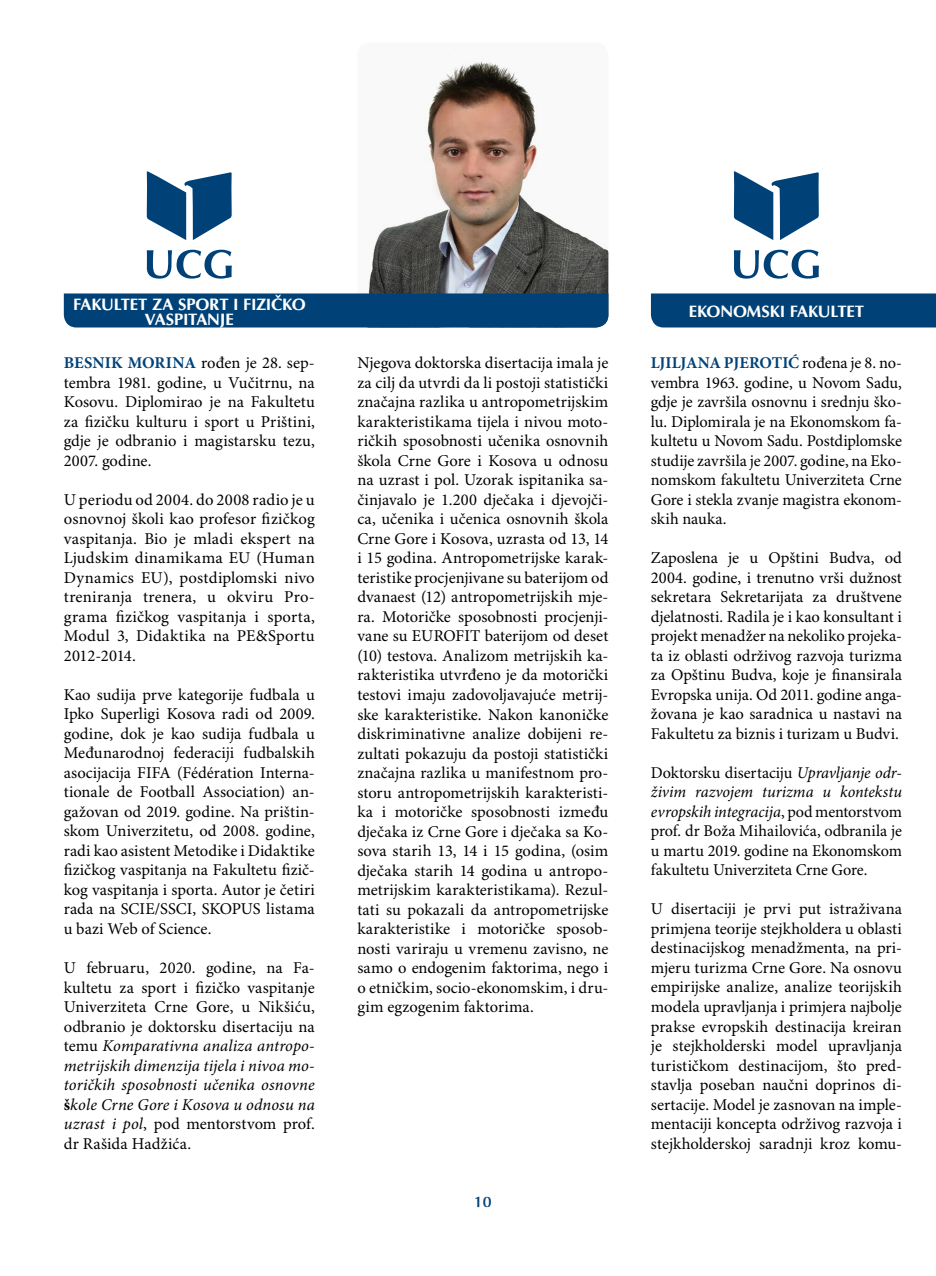
<style>
.page{position:relative;width:936px;height:1276px;background:#fff}
.page>*{position:absolute;margin:0;border:0;box-sizing:border-box;transform-origin:0 0}
.t1{font:16.5px/19.5px "Minion Pro";color:#000;text-align:justify}
.t2{font:16.5px/15px "YU Optima B";letter-spacing:-.01em;color:#fff;text-align:center}
.t3{font:700 15px "Optima";color:#004278}
.s1{font-weight:700;color:#004278}
.s2{font-style:italic}
.s3{font-weight:700}
</style>
<div class="page">
<img style="left:368px;top:61px;width:240px;height:232px">
<div style="left:64px;top:293px;width:544px;height:34px;background:#004278"></div>
<div style="left:651px;top:293px;width:284px;height:34px;background:#004278"></div>
<svg style="left:147px;top:250px;width:85px;height:29px"></svg>
<svg style="left:147px;top:171px;width:85px;height:69px"></svg>
<svg style="left:733px;top:250px;width:86px;height:29px"></svg>
<svg style="left:733px;top:171px;width:85px;height:69px"></svg>
<p class="t2" style="left:73px;top:296px;width:234px">FAKULTET ZA SPORT I FIZI^KO<br>VASPITANJE</p>
<p class="t1" style="left:64px;top:354px;width:252px"><span class="s1">BESNIK MORINA</span> rođen je 28. sep&shy;tembra 1981. godine, u Vučitrnu, na Kosovu. Diplomirao je na Fakultetu za fizičku kulturu i sport u Prištini, gdje je odbranio i magistarsku tezu, 2007. godine.</p>
<p class="t1" style="left:64px;top:490px;width:252px">U periodu od 2004. do 2008 radio je u osnovnoj školi kao profesor fizičkog vaspitanja. Bio je mladi ekspert na Ljudskim dinamikama EU (Human Dynamics EU), postdiplomski nivo treniranja trenera, u okviru Pro&shy;grama fizičkog vaspitanja i sporta, Modul 3, Didaktika na PE&amp;Sportu 2012-2014.</p>
<p class="t1" style="left:64px;top:685px;width:252px">Kao sudija prve kategorije fudbala u Ipko Superligi Kosova radi od 2009. godine, dok je kao sudija fudbala u Međunarodnoj federaciji fudbalskih asocijacija FIFA (Fédération Interna&shy;tionale de Football Association) an&shy;gažovan od 2019. godine. Na prištin&shy;skom Univerzitetu, od 2008. godine, radi kao asistent Metodike i Didaktike fizičkog vaspitanja na Fakultetu fizič&shy;kog vaspitanja i sporta. Autor je četiri rada na SCIE/SSCI, SKOPUS listama u bazi Web of Science.</p>
<p class="t1" style="left:64px;top:958px;width:252px">U februaru, 2020. godine, na Fa&shy;kultetu za sport i fizičko vaspitanje Univerziteta Crne Gore, u Nikšiću, odbranio je doktorsku disertaciju na temu <span class="s2">Komparativna analiza antropo&shy;metrijskih dimenzija tijela i nivoa mo&shy;toričkih sposobnosti učenika osnovne </span><span class="s3">š</span><span class="s2">kole Crne Gore i Kosova u odnosu na uzrast i pol</span>, pod mentorstvom prof. dr Rašida Hadžića.</p>
<p class="t1" style="left:357px;top:354px;width:252px">Njegova doktorska disertacija imala je za cilj da utvrdi da li postoji statistički značajna razlika u antropometrijskim karakteristikama tijela i nivou moto&shy;ričkih sposobnosti učenika osnovnih škola Crne Gore i Kosova u odnosu na uzrast i pol. Uzorak ispitanika sa&shy;činjavalo je 1.200 dječaka i djevojči&shy;ca, učenika i učenica osnovnih škola Crne Gore i Kosova, uzrasta od 13, 14 i 15 godina. Antropometrijske karak&shy;teristike procjenjivane su baterijom od dvanaest (12) antropometrijskih mje&shy;ra. Motoričke sposobnosti procjenji&shy;vane su EUROFIT baterijom od deset (10) testova. Analizom metrijskih ka&shy;rakteristika utvrđeno je da motorički testovi imaju zadovoljavajuće metrij&shy;ske karakteristike. Nakon kanoničke diskriminativne analize dobijeni re&shy;zultati pokazuju da postoji statistički značajna razlika u manifestnom pro&shy;storu antropometrijskih karakteristi&shy;ka i motoričke sposobnosti između dječaka iz Crne Gore i dječaka sa Ko&shy;sova starih 13, 14 i 15 godina, (osim dječaka starih 14 godina u antropo&shy;metrijskim karakteristikama). Rezul&shy;tati su pokazali da antropometrijske karakteristike i motoričke sposob&shy;nosti variraju u vremenu zavisno, ne samo o endogenim faktorima, nego i o etničkim, socio-ekonomskim, i dru&shy;gim egzogenim faktorima.</p>
<p class="t3" style="left:474px;top:1192px;width:19px">10</p>
<p class="t2" style="left:688px;top:304px;width:177px">EKONOMSKI FAKULTET</p>
<p class="t1" style="left:651px;top:354px;width:252px"><span class="s1">LJILJANA PJEROTIĆ</span> rođena je 8. no&shy;vembra 1963. godine, u Novom Sadu, gdje je završila osnovnu i srednju ško&shy;lu. Diplomirala je na Ekonomskom fa&shy;kultetu u Novom Sadu. Postdiplomske studije završila je 2007. godine, na Eko&shy;nomskom fakultetu Univerziteta Crne Gore i stekla zvanje magistra ekonom&shy;skih nauka.</p>
<p class="t1" style="left:651px;top:549px;width:252px">Zaposlena je u Opštini Budva, od 2004. godine, i trenutno vrši dužnost sekretara Sekretarijata za društvene djelatnosti. Radila je i kao konsultant i projekt menadžer na nekoliko projeka&shy;ta iz oblasti održivog razvoja turizma za Opštinu Budva, koje je finansirala Evropska unija. Od 2011. godine anga&shy;žovana je kao saradnica u nastavi na Fakultetu za biznis i turizam u Budvi.</p>
<p class="t1" style="left:651px;top:763px;width:252px">Doktorsku disertaciju <span class="s2">Upravljanje odr&shy;živim razvojem turizma u kontekstu evropskih integracija</span>, pod mentorstvom prof. dr Boža Mihailovića, odbranila je u martu 2019. godine na Ekonomskom fakultetu Univerziteta Crne Gore.</p>
<p class="t1" style="left:651px;top:900px;width:252px">U disertaciji je prvi put istraživana primjena teorije stejkholdera u oblasti destinacijskog menadžmenta, na pri&shy;mjeru turizma Crne Gore. Na osnovu empirijske analize, analize teorijskih modela upravljanja i primjera najbolje prakse evropskih destinacija kreiran je stejkholderski model upravljanja turističkom destinacijom, što pred&shy;stavlja poseban naučni doprinos di&shy;sertacije. Model je zasnovan na imple&shy;mentaciji koncepta održivog razvoja i stejkholderskoj saradnji kroz komu-</p>
</div>
